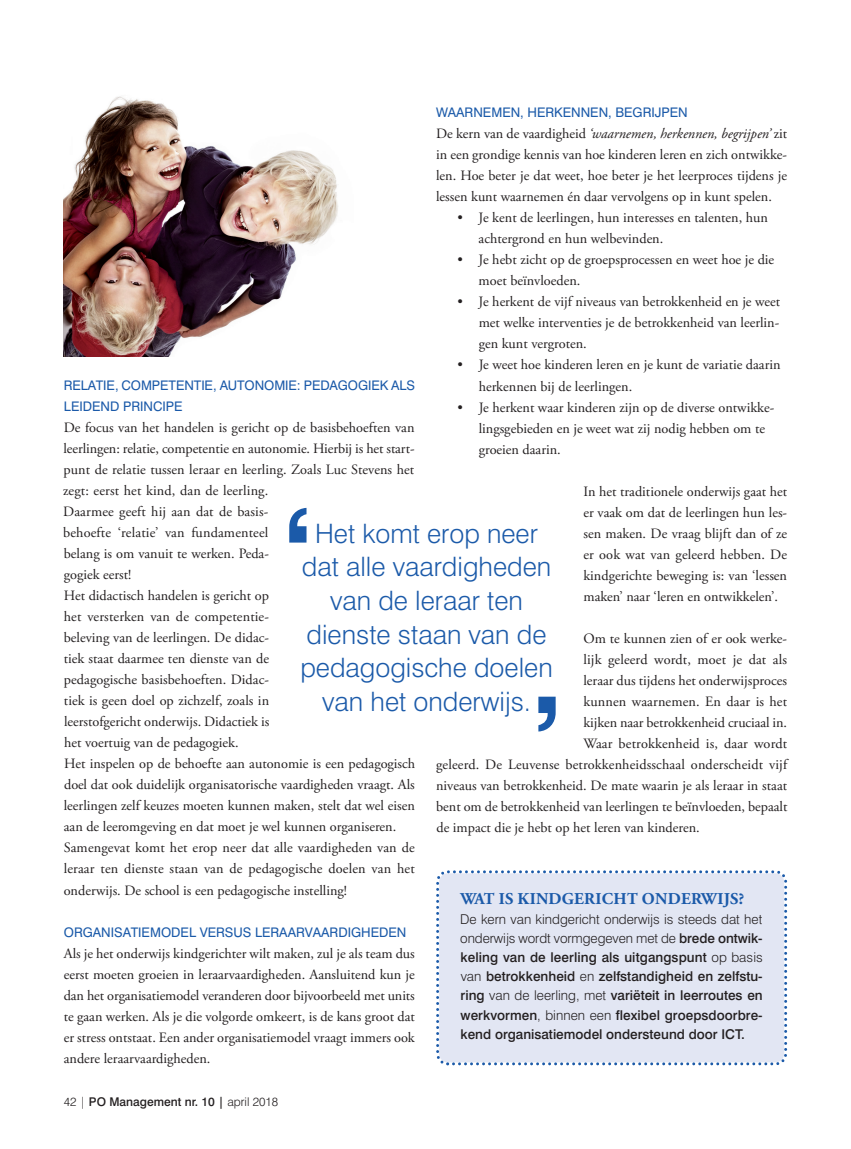
<style>
.page{position:relative;width:851px;height:1149px;background:#fff}
.page>*{position:absolute;margin:0;border:0;box-sizing:border-box;transform-origin:0 0}
.t1{font:700 126.6px "Swiss 721 BT";color:#1b5aa9}
.t2{font:300 26.7px/33.5px "Swiss 721 BT";color:#1b5aa9;text-align:center}
.t3{font:700 16.5px "Adobe Garamond Pro";letter-spacing:.015em;color:#1b5aa9}
.t4{font:14.25px/21px "Adobe Garamond Pro";color:#231f20}
.t5{font:500 13.5px/19.2px "Swiss 721 BT";color:#231f20;text-align:justify}
.t6{font:13.2px/21px "Swiss 721 BT";color:#1b5aa9}
.t7{font:500 12px "Swiss 721 BT";color:#231f20}
.s1{font-style:italic}
.s2{font-weight:300}
</style>
<div class="page">
<div style="left:436px;top:870px;width:352px;height:196px;background:#e2e6f3"></div>
<img style="left:64px;top:96px;width:274px;height:261px">
<p class="t6" style="left:436px;top:103px;width:253px">WAARNEMEN, HERKENNEN, BEGRIJPEN</p>
<p class="t4" style="left:436px;top:124px;width:352px;text-align:justify">De kern van de vaardigheid <span class="s1">‘waarnemen, herkennen, begrijpen’</span> zit in een grondige kennis van hoe kinderen leren en zich ontwikke&shy;len. Hoe beter je dat weet, hoe beter je het leerproces tijdens je lessen kunt waarnemen én daar vervolgens op in kunt spelen.</p>
<p class="t4" style="left:478px;top:208px;width:291px;text-indent:-21px">• Je kent de leerlingen, hun interesses en talenten, hun achtergrond en hun welbevinden.</p>
<p class="t4" style="left:478px;top:250px;width:297px;text-indent:-21px">• Je hebt zicht op de groepsprocessen en weet hoe je die moet beïnvloeden.</p>
<p class="t4" style="left:478px;top:292px;width:303px;text-align:justify;text-indent:-21px">• Je herkent de vijf niveaus van betrokkenheid en je weet met welke interventies je de betrokkenheid van leerlin&shy;gen kunt vergroten.</p>
<p class="t4" style="left:478px;top:355px;width:303px;text-indent:-21px">• Je weet hoe kinderen leren en je kunt de variatie daarin herkennen bij de leerlingen.</p>
<p class="t4" style="left:478px;top:397px;width:297px;text-indent:-21px">• Je herkent waar kinderen zijn op de diverse ontwikke&shy;lingsgebieden en je weet wat zij nodig hebben om te groeien daarin.</p>
<p class="t4" style="left:583px;top:481px;width:205px;text-align:justify">In het traditionele onderwijs gaat het er vaak om dat de leerlingen hun les&shy;sen maken. De vraag blijft dan of ze er ook wat van geleerd hebben. De kindgerichte beweging is: van ‘lessen maken’ naar ‘leren en ontwikkelen’.</p>
<p class="t4" style="left:583px;top:628px;width:205px">Om te kunnen zien of er ook werke-</p>
<p class="t4" style="left:583px;top:649px;width:205px">lijk geleerd wordt, moet je dat als</p>
<p class="t4" style="left:583px;top:670px;width:205px">leraar dus tijdens het onderwijsproces</p>
<p class="t4" style="left:583px;top:691px;width:205px">kunnen waarnemen. En daar is het</p>
<p class="t4" style="left:583px;top:712px;width:205px">kijken naar betrokkenheid cruciaal in.</p>
<p class="t4" style="left:583px;top:733px;width:205px">Waar betrokkenheid is, daar wordt</p>
<p class="t4" style="left:436px;top:754px;width:352px">geleerd. De Leuvense betrokkenheidsschaal onderscheidt vijf</p>
<p class="t4" style="left:436px;top:775px;width:352px">niveaus van betrokkenheid. De mate waarin je als leraar in staat</p>
<p class="t4" style="left:436px;top:796px;width:353px">bent om de betrokkenheid van leerlingen te beïnvloeden, bepaalt</p>
<p class="t4" style="left:436px;top:817px;width:265px">de impact die je hebt op het leren van kinderen.</p>
<p class="t6" style="left:64px;top:376px;width:352px">RELATIE, COMPETENTIE, AUTONOMIE: PEDAGOGIEK ALS<br>LEIDEND PRINCIPE</p>
<p class="t4" style="left:63px;top:418px;width:353px">De focus van het handelen is gericht op de basisbehoeften van leerlingen: relatie, competentie en autonomie. Hierbij is het start&shy;punt de relatie tussen leraar en leerling. Zoals Luc Stevens het zegt: eerst het kind, dan de leerling.<br>Daarmee geeft hij aan dat de basis-<br>behoefte ‘relatie’ van fundamenteel<br>belang is om vanuit te werken. Peda-<br>gogiek eerst!<br>Het didactisch handelen is gericht op<br>het versterken van de competentie-<br>beleving van de leerlingen. De didac-<br>tiek staat daarmee ten dienste van de<br>pedagogische basisbehoeften. Didac-<br>tiek is geen doel op zichzelf, zoals in<br>leerstofgericht onderwijs. Didactiek is<br>het voertuig van de pedagogiek.<br>Het inspelen op de behoefte aan autonomie is een pedagogisch doel dat ook duidelijk organisatorische vaardigheden vraagt. Als leerlingen zelf keuzes moeten kunnen maken, stelt dat wel eisen aan de leeromgeving en dat moet je wel kunnen organiseren.<br>Samengevat komt het erop neer dat alle vaardigheden van de leraar ten dienste staan van de pedagogische doelen van het onderwijs. De school is een pedagogische instelling!</p>
<p class="t6" style="left:64px;top:922px;width:344px">ORGANISATIEMODEL VERSUS LERAARVAARDIGHEDEN</p>
<p class="t4" style="left:64px;top:943px;width:352px;text-align:justify">Als je het onderwijs kindgerichter wilt maken, zul je als team dus eerst moeten groeien in leraarvaardigheden. Aansluitend kun je dan het organisatiemodel veranderen door bijvoorbeeld met units te gaan werken. Als je die volgorde omkeert, is de kans groot dat er stress ontstaat. Een ander organisatiemodel vraagt immers ook andere leraarvaardigheden.</p>
<h1 class="t1" style="left:281px;top:510px;width:34px">‘</h1>
<h2 class="t2" style="left:300px;top:519px;width:254px">Het komt erop neer dat alle vaardigheden van de leraar ten dienste staan van de pedagogische doelen van het onderwijs.</h2>
<h1 class="t1" style="left:530px;top:696px;width:34px">’</h1>
<p class="t3" style="left:460px;top:892px;width:285px">WAT IS KINDGERICHT ONDERWIJS?</p>
<p class="t5" style="left:460px;top:910px;width:304px"><span class="s2">De kern van kindgericht onderwijs is steeds dat het onderwijs wordt vormgegeven met de</span> brede ontwik&shy;keling van de leerling als uitgangspunt <span class="s2">op basis van</span> betrokkenheid <span class="s2">en</span> zelfstandigheid en zelfstu&shy;ring <span class="s2">van de leerling, met</span> variëteit in leerroutes en werkvormen<span class="s2">, binnen een</span> flexibel groepsdoorbre&shy;kend organisatiemodel ondersteund door ICT.</p>
<p class="t7" style="left:64px;top:1096px;width:216px"><span class="s2">42 |</span> PO Management nr. 10 | <span class="s2">april 2018</span></p>
</div>
